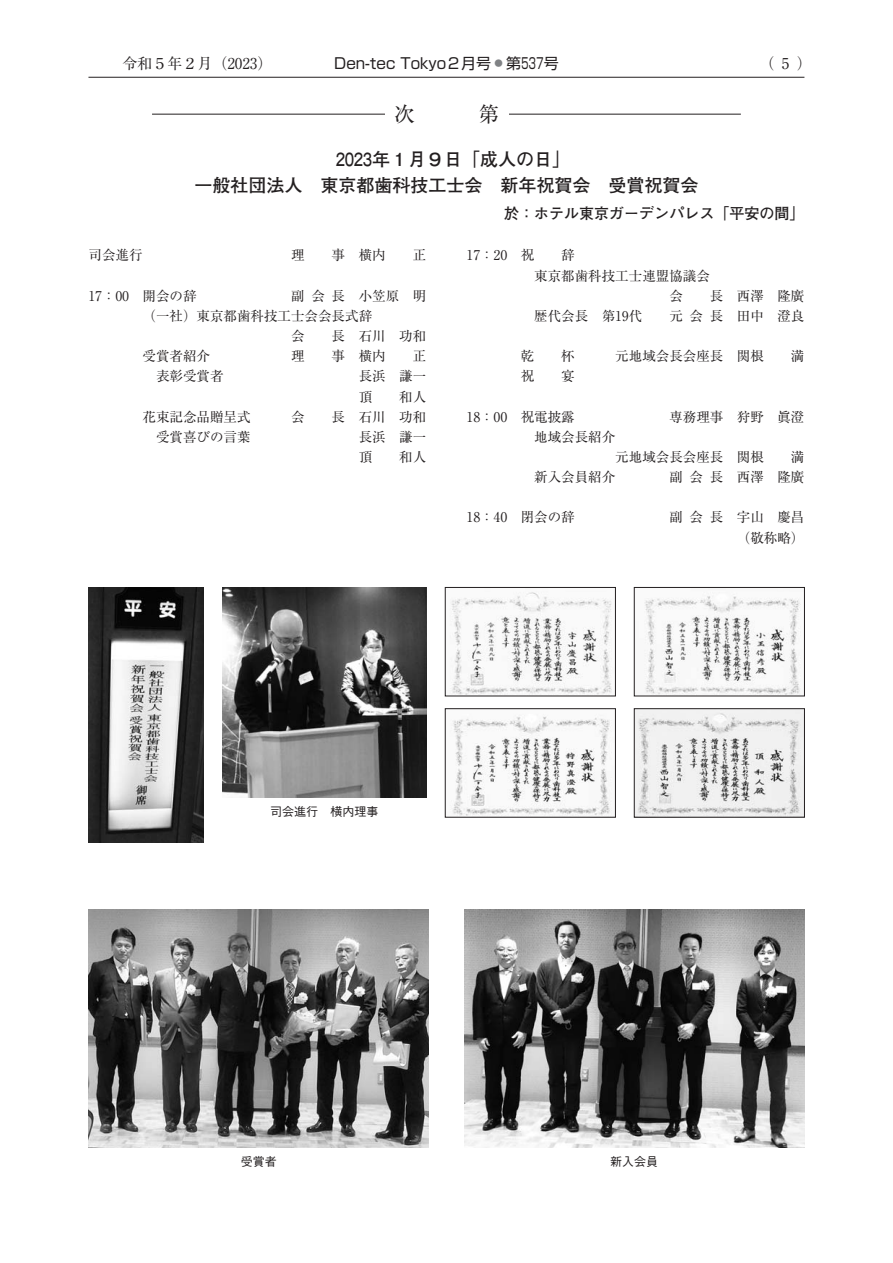
<style>
.page{position:relative;width:893px;height:1263px;background:#fff}
.page>*{position:absolute;margin:0;border:0;box-sizing:border-box;transform-origin:0 0}
.t1{font:21px "Ryumin Pro";color:#231f20}
.t2{font:700 18px/26.5px "Futo Go B101 Pro";color:#231f20;scale:.75 1}
.t3{font:15px "Shin Go Pro";color:#231f20}
.t4{font:700 15px "Futo Go B101 Pro";color:#231f20}
.t5{font:15px "Ryumin Pro";color:#231f20}
.t6{font:13.5px/20.1px "Ryumin Pro";color:#231f20}
.t7{font:13.5px "Ryumin Pro";color:#231f20;scale:.86 1}
.t8{font:13.5px "Ryumin Pro";letter-spacing:-.09em;color:#231f20}
.t9{font:500 12px "Gothic BBB Pro";color:#231f20}
.s1{font-family:"Edi F x Hf Fq FCYY1 Q Bw O 00 k";color:#808285}
</style>
<div class="page">
<hr style="left:152px;top:114px;width:588px;height:1px;background:#231f20">
<div style="left:384px;top:103px;width:124px;height:22px;background:#fff"></div>
<img style="left:88px;top:587px;width:115px;height:256px">
<img style="left:450px;top:592px;width:162px;height:102px">
<div style="left:445px;top:587px;width:170px;height:109px;border:1px solid #231f20"></div>
<img style="left:644px;top:594px;width:157px;height:100px">
<div style="left:634px;top:587px;width:170px;height:109px;border:1px solid #231f20"></div>
<img style="left:451px;top:716px;width:161px;height:99px">
<div style="left:445px;top:708px;width:170px;height:109px;border:1px solid #231f20"></div>
<img style="left:636px;top:710px;width:166px;height:105px">
<div style="left:634px;top:708px;width:170px;height:109px;border:1px solid #231f20"></div>
<img style="left:89px;top:910px;width:340px;height:238px">
<img style="left:464px;top:910px;width:340px;height:238px">
<img style="left:222px;top:587px;width:204px;height:210px">
<hr style="left:88px;top:77px;width:716px;height:1px;background:#231f20">
<p class="t5" style="left:122px;top:58px;width:151px">令和５年２月（２０２３）</p>
<p class="t3" style="left:334px;top:58px;width:226px">Den-tec Tokyo２月号<span class="s1">-</span>第５３７号</p>
<p class="t5" style="left:759px;top:58px;width:54px">（5）</p>
<h1 class="t1" style="left:394px;top:106px;width:23px">次</h1>
<h1 class="t1" style="left:478px;top:106px;width:23px">第</h1>
<h2 class="t2" style="left:194px;top:148px;width:673px;text-indent:140px">２０２３年１月９日「成人の日」<br>一般社団法人 東京都歯科技工士会 新年祝賀会 受賞祝賀会</h2>
<p class="t4" style="left:504px;top:208px;width:301px">於：ホテル東京ガーデンパレス「平安の間」</p>
<p class="t6" style="left:88px;top:247px;width:55px">司会進行</p>
<p class="t6" style="left:291px;top:247px;width:15px">理</p>
<p class="t6" style="left:331px;top:247px;width:55px">事 横内</p>
<p class="t6" style="left:412px;top:247px;width:15px">正</p>
<p class="t7" style="left:86px;top:291px;width:130px">１７：００ 開会の辞</p>
<p class="t6" style="left:291px;top:287px;width:136px">副会長 小笠原 明</p>
<p class="t6" style="left:142px;top:308px;width:231px">（一社）東京都歯科技工士会会長式辞</p>
<p class="t6" style="left:291px;top:328px;width:15px">会</p>
<p class="t6" style="left:331px;top:328px;width:96px">長 石川 功和</p>
<p class="t6" style="left:142px;top:348px;width:69px">受賞者紹介</p>
<p class="t6" style="left:291px;top:348px;width:15px">理</p>
<p class="t6" style="left:331px;top:348px;width:55px">事 横内</p>
<p class="t6" style="left:412px;top:348px;width:15px">正</p>
<p class="t6" style="left:156px;top:368px;width:69px">表彰受賞者</p>
<p class="t6" style="left:358px;top:368px;width:69px">長浜 謙一頂</p>
<p class="t6" style="left:399px;top:388px;width:28px">和人</p>
<p class="t6" style="left:142px;top:408px;width:109px">花束記念品贈呈式</p>
<p class="t6" style="left:291px;top:408px;width:15px">会</p>
<p class="t6" style="left:331px;top:408px;width:96px">長 石川 功和</p>
<p class="t6" style="left:156px;top:429px;width:96px">受賞喜びの言葉</p>
<p class="t6" style="left:358px;top:429px;width:69px">長浜 謙一頂</p>
<p class="t6" style="left:399px;top:449px;width:28px">和人</p>
<p class="t7" style="left:464px;top:250px;width:83px">１７：２０ 祝</p>
<p class="t6" style="left:561px;top:247px;width:15px">辞</p>
<p class="t6" style="left:534px;top:267px;width:177px">東京都歯科技工士連盟協議会</p>
<p class="t6" style="left:669px;top:287px;width:15px">会</p>
<p class="t6" style="left:709px;top:287px;width:96px">長 西澤 隆廣</p>
<p class="t8" style="left:534px;top:311px;width:109px">歴代会長 第１９代</p>
<p class="t6" style="left:669px;top:308px;width:136px">元会長 田中 澄良</p>
<p class="t6" style="left:520px;top:348px;width:15px">乾</p>
<p class="t6" style="left:561px;top:348px;width:15px">杯</p>
<p class="t6" style="left:615px;top:348px;width:150px">元地域会長会座長 関根</p>
<p class="t6" style="left:790px;top:348px;width:15px">満</p>
<p class="t6" style="left:520px;top:368px;width:15px">祝</p>
<p class="t6" style="left:561px;top:368px;width:15px">宴</p>
<p class="t7" style="left:464px;top:412px;width:130px">１８：００ 祝電披露</p>
<p class="t6" style="left:669px;top:408px;width:136px">専務理事 狩野 眞澄</p>
<p class="t6" style="left:534px;top:429px;width:82px">地域会長紹介</p>
<p class="t6" style="left:615px;top:449px;width:150px">元地域会長会座長 関根</p>
<p class="t6" style="left:790px;top:449px;width:15px">満</p>
<p class="t6" style="left:534px;top:469px;width:82px">新入会員紹介</p>
<p class="t6" style="left:669px;top:469px;width:136px">副会長 西澤 隆廣</p>
<p class="t7" style="left:464px;top:512px;width:130px">１８：４０ 閉会の辞</p>
<p class="t6" style="left:669px;top:509px;width:136px;text-align:right">副会長 宇山 慶昌（敬称略）</p>
<p class="t9" style="left:270px;top:807px;width:110px">司会進行 横内理事</p>
<p class="t9" style="left:241px;top:1157px;width:38px">受賞者</p>
<p class="t9" style="left:610px;top:1157px;width:50px">新入会員</p>
</div>
